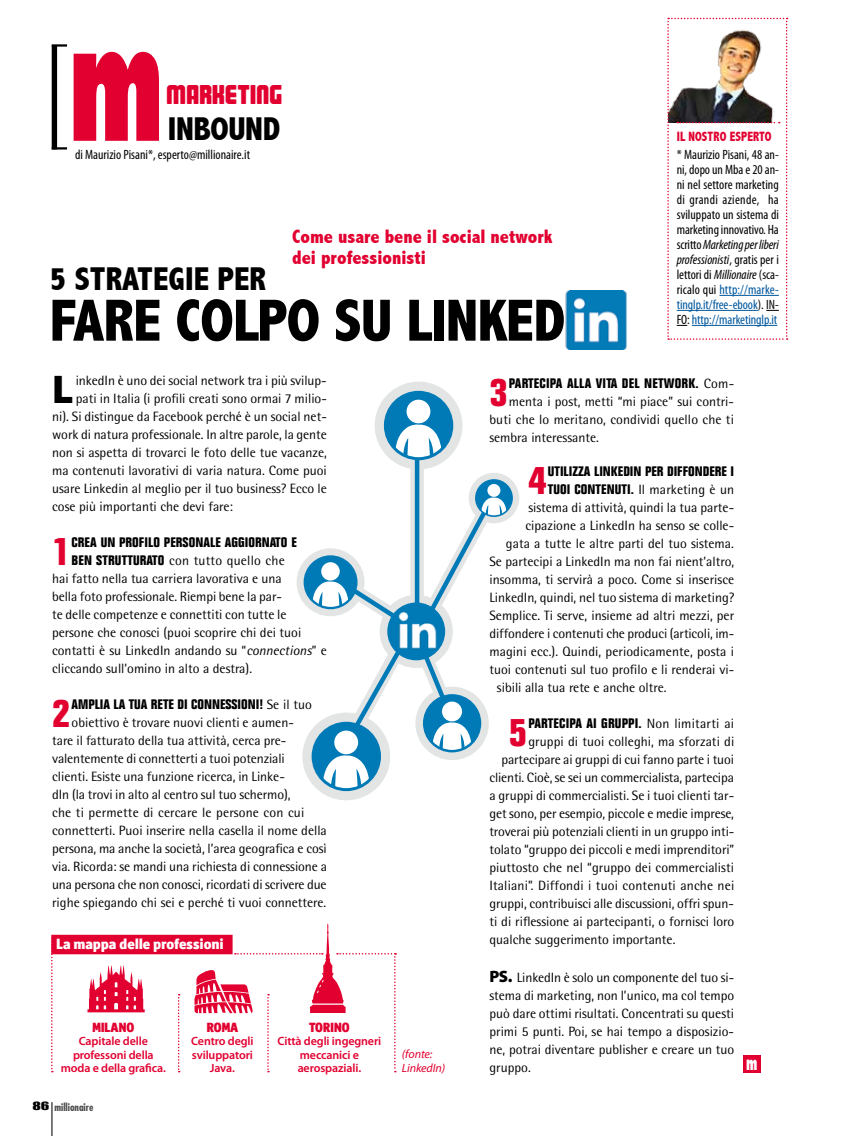
<style>
.page{position:relative;width:864px;height:1136px;background:#fff}
.page>*{position:absolute;margin:0;border:0;box-sizing:border-box;transform-origin:0 0}
.t1{font:800 condensed 165px "Futura";color:#e20030;scale:.7 1}
.t2{font:800 condensed 60px "Abadi";letter-spacing:-.01em;color:#000}
.t3{font:900 40.2px "Myriad Pro";color:#000}
.t4{font:700 condensed 38.7px "Folio Std";color:#e20030;scale:1.1 1}
.t5{font:800 condensed 33px "Abadi";color:#000}
.t6{font:27px "Magnum";letter-spacing:.01em;color:#e20030}
.t7{font:800 condensed 19.5px/21px "Abadi";color:#e20030}
.t8{font:800 condensed 19.5px "Futura";color:#fff;scale:.7 1}
.t9{font:900 15px "Officina Display ITC Std";letter-spacing:.01em;color:#fff}
.t10{font:13.5px/18px "Rotis Semi Sans";color:#000;text-align:justify}
.t11{font:condensed 13.5px/15px "Myriad Pro";color:#000;text-align:justify}
.t12{font:700 condensed 13.5px/18px "Folio Std";letter-spacing:.005em;color:#000;scale:1.1 1}
.t13{font:900 13.5px "Officina Display ITC Std";letter-spacing:.01em;color:#e20030}
.t14{font:800 condensed 13.5px "Abadi";letter-spacing:.01em;color:#e20030;scale:.9 1}
.t15{font:600 12px/13.5px "Myriad Pro";letter-spacing:-.01em;color:#e20030;text-align:center}
.t16{font:italic 12px/13.5px "Myriad Pro";letter-spacing:-.01em;color:#e20030}
.t17{font:700 condensed 10.5px "Futura";color:#000}
.s1{font-style:italic}
.s2{color:#00579d}
.s3{font-family:"Folio Std";font-weight:700;font-stretch:condensed}
.s4{font-family:"Rotis Semi Sans";font-weight:400;font-stretch:normal}
.s5{font-family:"Impact";font-weight:400;font-stretch:normal}
.s6{font-family:"Myriad Pro";font-weight:900;font-size:16.5px}
</style>
<div class="page">
<hr style="left:51px;top:1101px;width:2px;height:34px;background:#000">
<div style="left:51px;top:934px;width:181px;height:20px;background:#e20030"></div>
<svg style="left:410px;top:468px;width:13px;height:12px"></svg>
<div style="left:52px;top:45px;width:5px;height:104px;background:#000"></div>
<hr style="left:52px;top:44px;width:15px;height:3px;background:#000">
<svg style="left:57px;top:147px;width:10px;height:2px"></svg>
<svg style="left:667px;top:18px;width:120px;height:322px"></svg>
<div style="left:374px;top:381px;width:88px;height:88px;background:#e3e4e4;border-radius:50%"></div>
<svg style="left:302px;top:712px;width:88px;height:88px"></svg>
<div style="left:296px;top:548px;width:68px;height:68px;background:#e3e4e4;border-radius:50%"></div>
<div style="left:468px;top:472px;width:51px;height:51px;background:#e3e4e4;border-radius:50%"></div>
<svg style="left:385px;top:392px;width:66px;height:64px"></svg>
<div style="left:406px;top:399px;width:24px;height:24px;background:#fff;border-radius:50%"></div>
<div style="left:384px;top:391px;width:69px;height:69px;border:3px solid #007ab7;border-radius:50%"></div>
<svg style="left:304px;top:480px;width:208px;height:307px"></svg>
<div style="left:487px;top:484px;width:13px;height:13px;background:#fff;border-radius:50%"></div>
<div style="left:475px;top:479px;width:37px;height:38px;border:2px solid #007ab7;border-radius:50%"></div>
<div style="left:414px;top:459px;width:5px;height:146px;background:#007ab7"></div>
<img style="left:565px;top:290px;width:62px;height:60px">
<div style="left:743px;top:1054px;width:17px;height:17px;background:#e20030"></div>
<svg style="left:87px;top:965px;width:58px;height:47px"></svg>
<svg style="left:178px;top:994px;width:1px;height:78px"></svg>
<svg style="left:51px;top:937px;width:2px;height:135px"></svg>
<svg style="left:194px;top:923px;width:202px;height:149px"></svg>
<h1 class="t1" style="left:68px;top:-33px;width:138px">m</h1>
<h3 class="t6" style="left:166px;top:82px;width:117px">MARKETING</h3>
<h3 class="t5" style="left:168px;top:110px;width:114px">INBOUND</h3>
<p class="t11" style="left:75px;top:146px;width:176px">di Maurizio Pisani*, esperto@millionaire.it</p>
<h3 class="t5" style="left:50px;top:260px;width:218px">5 STRATEGIE PER</h3>
<h3 class="t7" style="left:292px;top:226px;width:262px">COME USARE BENE IL SOCIAL NETWORK<br>DEI PROFESSIONISTI</h3>
<h2 class="t2" style="left:50px;top:286px;width:517px">FARE COLPO SU LINKED</h2>
<p class="t14" style="left:676px;top:128px;width:107px">IL NOSTRO ESPERTO</p>
<p class="t11" style="left:676px;top:147px;width:104px">* Maurizio Pisani, 48 an&shy;ni, dopo un Mba e 20 an&shy;ni nel settore marketing di grandi aziende, ha sviluppato un sistema di marketing innovativo. Ha scritto <span class="s1">Marketing per liberi professionisti</span>, gratis per i lettori di <span class="s1">Millionaire</span> (sca&shy;ricalo qui <span class="s2">http://marke&shy;tinglp.it/free-ebook</span>). IN-FO: <span class="s2">http://marketinglp.it</span></p>
<h3 class="t3" style="left:52px;top:362px;width:23px">L</h3>
<p class="t10" style="left:76px;top:371px;width:252px">inkedIn è uno dei social network tra i più svilup-</p>
<p class="t10" style="left:76px;top:389px;width:252px">pati in Italia (i profili creati sono ormai 7 milio-</p>
<p class="t10" style="left:52px;top:407px;width:276px">ni). Si distingue da Facebook perché è un social net-</p>
<p class="t10" style="left:52px;top:425px;width:276px">work di natura professionale. In altre parole, la gente</p>
<p class="t10" style="left:52px;top:443px;width:276px">non si aspetta di trovarci le foto delle tue vacanze,</p>
<p class="t10" style="left:52px;top:461px;width:276px">ma contenuti lavorativi di varia natura. Come puoi</p>
<p class="t10" style="left:52px;top:479px;width:276px">usare Linkedin al meglio per il tuo business? Ecco le</p>
<p class="t10" style="left:52px;top:497px;width:182px">cose più importanti che devi fare:</p>
<h3 class="t4" style="left:52px;top:530px;width:18px">1</h3>
<p class="t12" style="left:72px;top:533px;width:206px">CREA UN PROFILO PERSONALE AGGIORNATO E</p>
<p class="t10" style="left:52px;top:551px;width:276px;text-align:left;text-indent:19px"><span class="s3">BEN STRUTTURATO</span> con tutto quello che<br>hai fatto nella tua carriera lavorativa e una<br>bella foto professionale. Riempi bene la par-<br>te delle competenze e connettiti con tutte le persone che conosci (puoi scoprire chi dei tuoi contatti è su LinkedIn andando su “<span class="s1">connections</span>” e cliccando sull’omino in alto a destra).</p>
<h3 class="t4" style="left:52px;top:692px;width:18px">2</h3>
<p class="t12" style="left:72px;top:695px;width:220px">AMPLIA LA TUA RETE DI CONNESSIONI! <span class="s4">Se il tuo</span></p>
<p class="t10" style="left:52px;top:713px;width:276px;text-align:left;text-indent:19px">obiettivo è trovare nuovi clienti e aumen-<br>tare il fatturato della tua attività, cerca pre&shy;valentemente di connetterti a tuoi potenziali<br>clienti. Esiste una funzione ricerca, in Linke-<br>dIn (la trovi in alto al centro sul tuo schermo),<br>che ti permette di cercare le persone con cui connetterti. Puoi inserire nella casella il nome della persona, ma anche la società, l’area geografica e così via. Ricorda: se mandi una richiesta di connessione a una persona che non conosci, ricordati di scrivere due righe spiegando chi sei e perché ti vuoi connettere.</p>
<p class="t9" style="left:56px;top:934px;width:168px">La mappa delle professioni</p>
<p class="t13" style="left:92px;top:1019px;width:43px">Milano</p>
<p class="t15" style="left:61px;top:1033px;width:106px">Capitale delle professoni della moda e della grafica.</p>
<p class="t17" style="left:32px;top:1099px;width:62px"><span class="s5">86</span> millionaire</p>
<p class="t13" style="left:207px;top:1019px;width:33px">Roma</p>
<p class="t15" style="left:191px;top:1033px;width:64px">Centro degli sviluppatori<br>Java.</p>
<p class="t13" style="left:309px;top:1019px;width:42px">Torino</p>
<p class="t15" style="left:277px;top:1033px;width:105px">Città degli ingegneri meccanici e aerospaziali.</p>
<p class="t16" style="left:402px;top:1047px;width:45px">(fonte:<br>LinkedIn)</p>
<h3 class="t4" style="left:489px;top:371px;width:18px">3</h3>
<p class="t12" style="left:508px;top:375px;width:206px">PARTECIPA ALLA VITA DEL NETWORK. <span class="s4">Com-</span></p>
<p class="t10" style="left:489px;top:392px;width:246px;text-indent:19px">menta i post, metti “mi piace” sui contri&shy;buti che lo meritano, condividi quello che ti sembra interessante.</p>
<h3 class="t4" style="left:528px;top:459px;width:18px">4</h3>
<p class="t12" style="left:547px;top:462px;width:171px">UTILIZZA LINKEDIN PER DIFFONDERE I<br>TUOI CONTENUTI. <span class="s4">Il marketing è un</span></p>
<p class="t10" style="left:528px;top:498px;width:207px">sistema di attività, quindi la tua parte-</p>
<p class="t10" style="left:525px;top:516px;width:210px">cipazione a LinkedIn ha senso se colle-</p>
<p class="t10" style="left:505px;top:534px;width:229px">gata a tutte le altre parti del tuo sistema.</p>
<p class="t10" style="left:489px;top:552px;width:246px">Se partecipi a LinkedIn ma non fai nient’altro,</p>
<p class="t10" style="left:489px;top:570px;width:246px">insomma, ti servirà a poco. Come si inserisce</p>
<p class="t10" style="left:489px;top:588px;width:246px">LinkedIn, quindi, nel tuo sistema di marketing?</p>
<p class="t10" style="left:489px;top:606px;width:246px">Semplice. Ti serve, insieme ad altri mezzi, per</p>
<p class="t10" style="left:489px;top:624px;width:246px">diffondere i contenuti che produci (articoli, im-</p>
<p class="t10" style="left:489px;top:642px;width:246px">magini ecc.). Quindi, periodicamente, posta i</p>
<p class="t10" style="left:489px;top:660px;width:246px">tuoi contenuti sul tuo profilo e li renderai vi-</p>
<p class="t10" style="left:497px;top:678px;width:171px">sibili alla tua rete e anche oltre.</p>
<h3 class="t4" style="left:508px;top:711px;width:18px">5</h3>
<p class="t12" style="left:528px;top:714px;width:188px">PARTECIPA AI GRUPPI. <span class="s4">Non limitarti ai</span></p>
<p class="t10" style="left:528px;top:732px;width:207px">gruppi di tuoi colleghi, ma sforzati di</p>
<p class="t10" style="left:501px;top:750px;width:234px">partecipare ai gruppi di cui fanno parte i tuoi</p>
<p class="t10" style="left:489px;top:768px;width:246px">clienti. Cioè, se sei un commercialista, partecipa</p>
<p class="t10" style="left:489px;top:786px;width:246px">a gruppi di commercialisti. Se i tuoi clienti tar-</p>
<p class="t10" style="left:489px;top:804px;width:246px">get sono, per esempio, piccole e medie imprese,</p>
<p class="t10" style="left:489px;top:822px;width:246px">troverai più potenziali clienti in un gruppo inti-</p>
<p class="t10" style="left:489px;top:840px;width:246px">tolato “gruppo dei piccoli e medi imprenditori”</p>
<p class="t10" style="left:489px;top:858px;width:246px">piuttosto che nel “gruppo dei commercialisti</p>
<p class="t10" style="left:489px;top:876px;width:246px">Italiani”. Diffondi i tuoi contenuti anche nei</p>
<p class="t10" style="left:489px;top:894px;width:246px">gruppi, contribuisci alle discussioni, offri spun-</p>
<p class="t10" style="left:489px;top:912px;width:246px">ti di riflessione ai partecipanti, o fornisci loro</p>
<p class="t10" style="left:489px;top:930px;width:187px">qualche suggerimento importante.</p>
<p class="t10" style="left:489px;top:968px;width:246px"><span class="s6">PS.</span> LinkedIn è solo un componente del tuo si&shy;stema di marketing, non l’unico, ma col tempo può dare ottimi risultati. Concentrati su questi primi 5 punti. Poi, se hai tempo a disposizio&shy;ne, potrai diventare publisher e creare un tuo gruppo.</p>
<h3 class="t8" style="left:746px;top:1049px;width:18px">m</h3>
</div>
